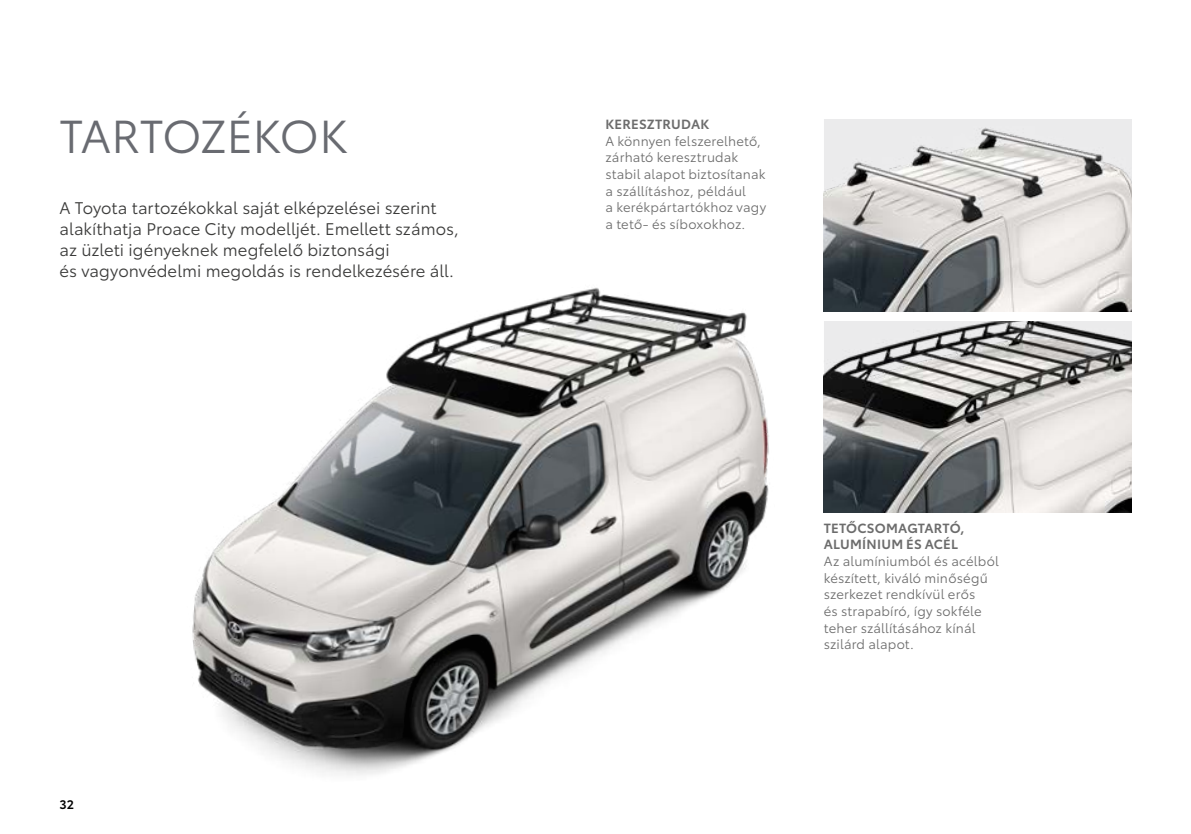
<style>
.page{position:relative;width:1191px;height:834px;background:#fff}
.page>*{position:absolute;margin:0;border:0;box-sizing:border-box;transform-origin:0 0}
.t1{font:45.5px "Toyota Type";letter-spacing:-.015em;color:#696b71}
.t2{font:16.62px/21px "Toyota Type";color:#3b3b3a}
.t3{font:13.12px/16.6px "Toyota Type";letter-spacing:.01em;color:#6c6c6c}
.t4{font:600 13.12px/16.6px "Toyota Type";letter-spacing:.015em;color:#6c6c6c}
.t5{font:600 12.25px "Toyota Type";color:#000}
</style>
<div class="page">
<img style="left:192px;top:287px;width:577px;height:488px">
<img style="left:823px;top:119px;width:308px;height:192px">
<img style="left:823px;top:321px;width:308px;height:192px">
<h1 class="t1" style="left:60px;top:103px;width:289px">TARTOZÉKOK</h1>
<p class="t2" style="left:60px;top:196px;width:401px">A Toyota tartozékokkal saját elképzelései szerint alakíthatja Proace City modelljét. Emellett számos, az üzleti igényeknek megfelelő biztonsági<br>és vagyonvédelmi megoldás is rendelkezésére áll.</p>
<p class="t5" style="left:60px;top:794px;width:16px">32</p>
<p class="t4" style="left:605px;top:115px;width:105px">KERESZTRUDAK</p>
<p class="t3" style="left:605px;top:132px;width:162px">A könnyen felszerelhető, zárható keresztrudak stabil alapot biztosítanak a szállításhoz, például<br>a kerékpártartókhoz vagy a tető- és síboxokhoz.</p>
<p class="t4" style="left:823px;top:518px;width:142px">TETŐCSOMAGTARTÓ,<br>ALUMÍNIUM ÉS ACÉL</p>
<p class="t3" style="left:823px;top:552px;width:177px">Az alumíniumból és acélból készített, kiváló minőségű szerkezet rendkívül erős<br>és strapabíró, így sokféle teher szállításához kínál szilárd alapot.</p>
</div>
